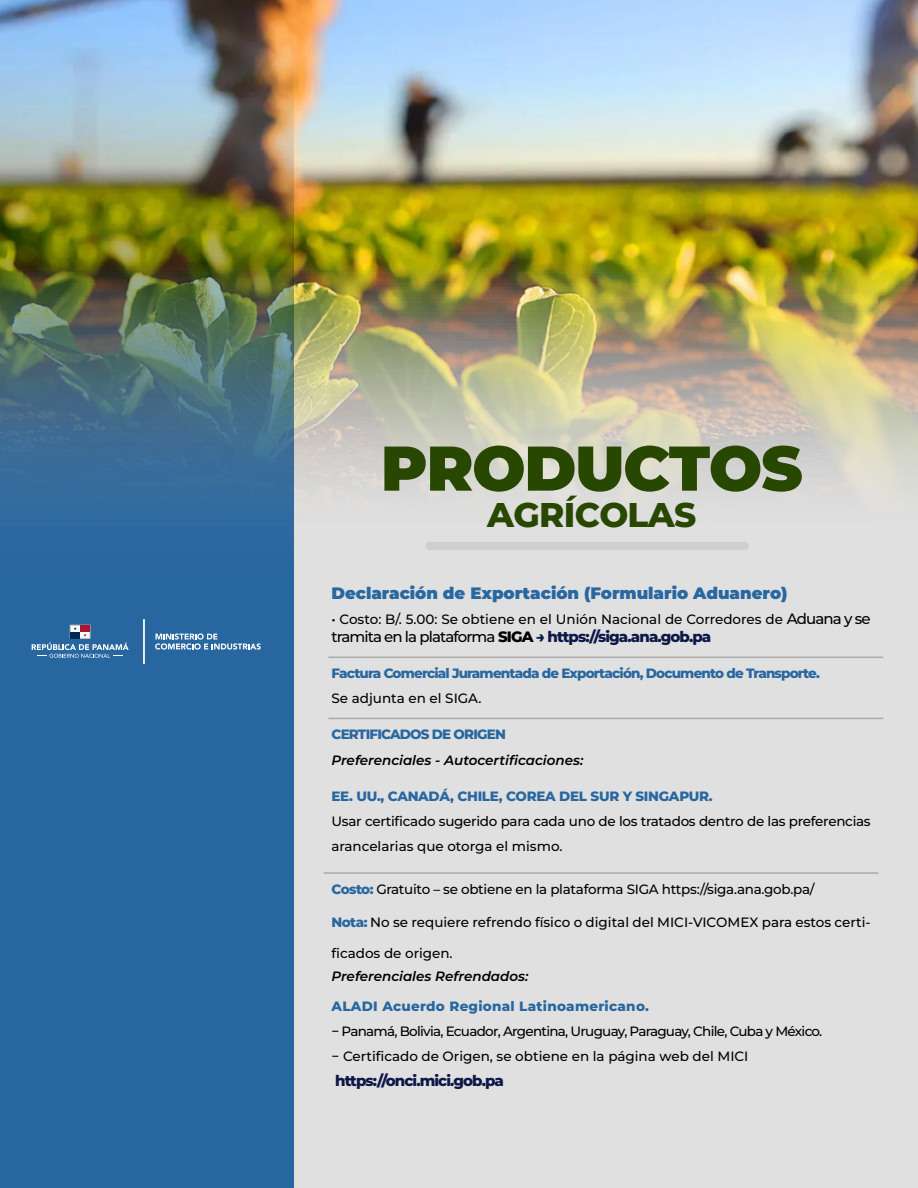
<style>
.page{position:relative;width:918px;height:1188px;background:#fff}
.page>*{position:absolute;margin:0;border:0;box-sizing:border-box;transform-origin:0 0}
.t1{font:900 63px "Montserrat";letter-spacing:-.02em;color:#284700}
.t2{font:800 34.35px "Montserrat";letter-spacing:-.02em;color:#284700}
.t3{font:900 16.5px "Montserrat";color:#2867a0}
.t4{font:800 15px "Montserrat";letter-spacing:-.06em;color:#0c1847}
.t5{font:500 13.5px/25.2px "Montserrat";letter-spacing:-.015em;color:#000}
.t6{font:500 13.5px/25.2px "Montserrat";letter-spacing:-.055em;color:#000}
.t7{font:800 13.5px "Montserrat";letter-spacing:-.055em;color:#2867a0}
.t8{font:italic 600 13.5px "Montserrat";color:#000}
.t9{font:800 13.5px "Montserrat";letter-spacing:-.02em;color:#2867a0}
.t10{font:800 13.5px "Montserrat";letter-spacing:.02em;color:#2867a0}
.s1{font-size:15px}
.s2{font-weight:500;color:#000}
.s3{color:#000}
.s4{font-weight:800;color:#2867a0}
</style>
<div class="page">
<img style="left:294px;top:0;width:624px;height:261px">
<img style="left:294px;top:261px;width:624px;height:927px">
<img style="left:0;top:0;width:294px;height:1188px">
<hr style="left:143px;top:619px;width:2px;height:45px;background:#fff">
<svg style="left:32px;top:643px;width:97px;height:15px"></svg>
<svg style="left:70px;top:625px;width:20px;height:14px"></svg>
<div style="left:70px;top:632px;width:10px;height:6px;background:#002855"></div>
<div style="left:80px;top:625px;width:10px;height:7px;background:#ae172b"></div>
<svg style="left:155px;top:633px;width:106px;height:17px;background:#6692ba"></svg>
<div style="left:426px;top:542px;width:323px;height:8px;background:#cfcfcf;border-radius:4px"></div>
<hr style="left:328px;top:657px;width:555px;height:1px;background:#aaa">
<hr style="left:328px;top:718px;width:555px;height:1px;background:#aaa">
<hr style="left:324px;top:872px;width:555px;height:2px;background:#aaa">
<h1 class="t1" style="left:381px;top:426px;width:423px">PRODUCTOS</h1>
<h2 class="t2" style="left:487px;top:492px;width:211px">AGRÍCOLAS</h2>
<p class="t3" style="left:332px;top:582px;width:458px">Declaración de Exportación (Formulario Aduanero)</p>
<p class="t5" style="left:332px;top:606px;width:541px">• Costo: B/. 5.00: Se obtiene en el Unión Nacional de Corredores de <span class="s1">Aduana y se</span></p>
<p class="t4" style="left:332px;top:627px;width:381px"><span class="s2">tramita en la plataforma</span> <span class="s3">SIGA</span> → https://siga.ana.gob.pa</p>
<p class="t7" style="left:332px;top:664px;width:490px">Factura Comercial Juramentada de Exportación, Documento de Transporte.</p>
<p class="t5" style="left:332px;top:686px;width:152px">Se adjunta en el SIGA.</p>
<p class="t7" style="left:332px;top:726px;width:176px">CERTIFICADOS DE ORIGEN</p>
<p class="t8" style="left:332px;top:751px;width:253px">Preferenciales - Autocertificaciones:</p>
<p class="t9" style="left:332px;top:787px;width:383px">EE. UU., CANADÁ, CHILE, COREA DEL SUR Y SINGAPUR.</p>
<p class="t5" style="left:332px;top:808px;width:541px">Usar certificado sugerido para cada uno de los tratados dentro de las preferencias arancelarias que otorga el mismo.</p>
<p class="t5" style="left:332px;top:876px;width:485px"><span class="s4">Costo:</span> Gratuito – se obtiene en la plataforma SIGA https://siga.ana.gob.pa/</p>
<p class="t5" style="left:332px;top:909px;width:541px"><span class="s4">Nota:</span> No se requiere refrendo físico o digital del MICI-VICOMEX para estos certi-</p>
<p class="t5" style="left:332px;top:941px;width:123px">ficados de origen.</p>
<p class="t8" style="left:332px;top:967px;width:198px">Preferenciales Refrendados:</p>
<p class="t10" style="left:332px;top:997px;width:319px">ALADI Acuerdo Regional Latinoamericano.</p>
<p class="t6" style="left:332px;top:1018px;width:492px">− Panamá, Bolivia, Ecuador, Argentina, Uruguay, Paraguay, Chile, Cuba y México. − Certificado de Origen, se obtiene en la página web del MICI</p>
<p class="t4" style="left:335px;top:1071px;width:170px">https://onci.mici.gob.pa</p>
</div>
